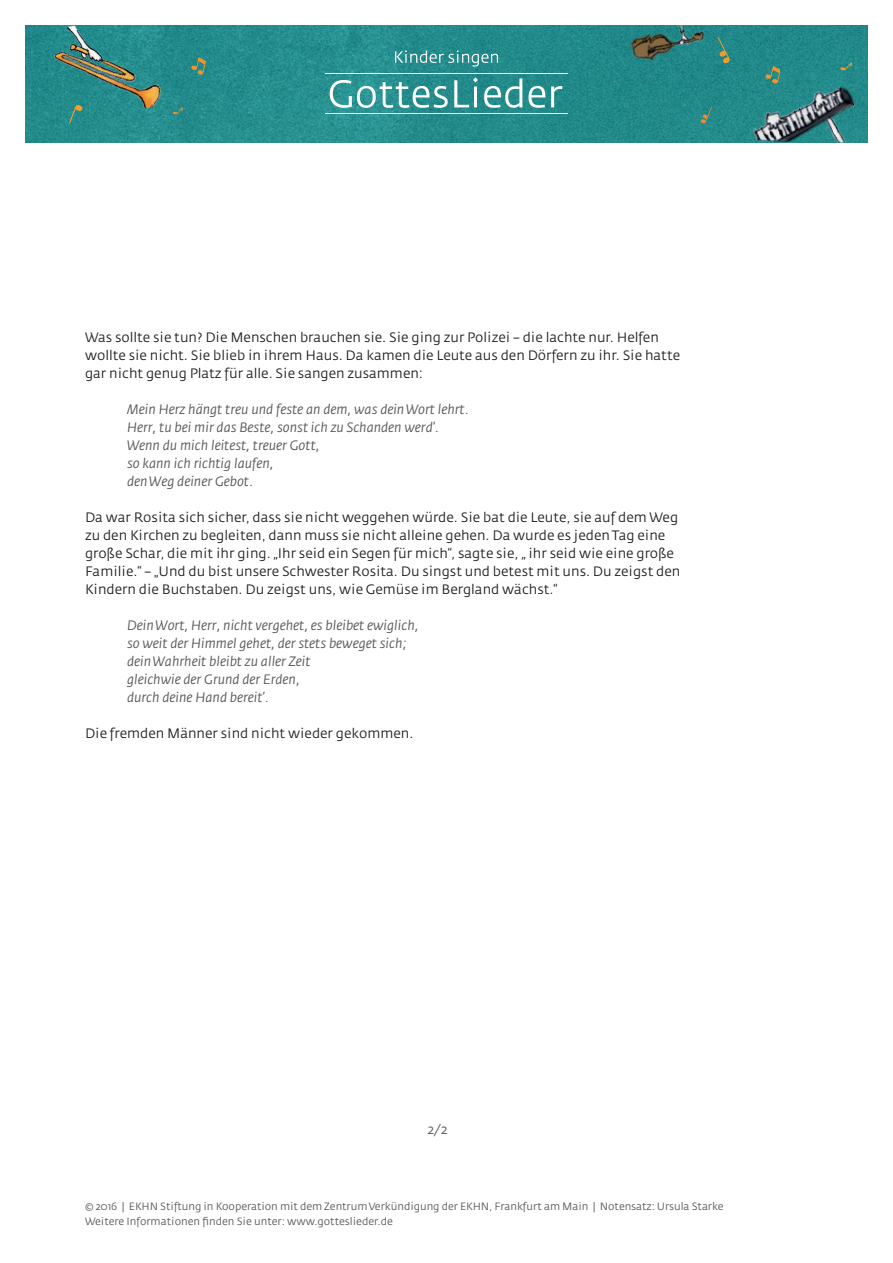
<style>
.page{position:relative;width:893px;height:1263px;background:#fff}
.page>*{position:absolute;margin:0;border:0;box-sizing:border-box;transform-origin:0 0}
.t1{font:13.5px/18px "Fedra Sans";color:#231f20}
.t2{font:italic 13.5px/18px "Fedra Sans";color:#57585a}
.t3{font:13.5px "Fedra Sans";color:#57585a}
.t4{font:10.5px/15px "Fedra Sans";letter-spacing:-.005em;color:#57585a}
</style>
<div class="page">
<img style="left:26px;top:26px;width:722px;height:116px">
<img style="left:748px;top:25px;width:119px;height:117px">
<svg style="left:765px;top:66px;width:15px;height:18px"></svg>
<svg style="left:724px;top:37px;width:6px;height:26px"></svg>
<svg style="left:700px;top:107px;width:12px;height:17px"></svg>
<svg style="left:172px;top:107px;width:11px;height:8px"></svg>
<hr style="left:325px;top:113px;width:243px;height:1px;background:#fff">
<hr style="left:325px;top:73px;width:243px;height:1px;background:#fff">
<svg style="left:330px;top:80px;width:118px;height:28px"></svg>
<svg style="left:454px;top:77px;width:24px;height:30px"></svg>
<svg style="left:484px;top:78px;width:38px;height:30px"></svg>
<svg style="left:528px;top:107px;width:17px;height:1px"></svg>
<svg style="left:395px;top:50px;width:103px;height:17px;background:#499e9e"></svg>
<img style="left:25px;top:25px;width:140px;height:83px">
<svg style="left:191px;top:57px;width:15px;height:18px"></svg>
<svg style="left:69px;top:105px;width:15px;height:19px"></svg>
<img style="left:504px;top:25px;width:220px;height:82px">
<svg style="left:840px;top:62px;width:12px;height:9px"></svg>
<p class="t1" style="left:85px;top:329px;width:597px">Was sollte sie tun? Die Menschen brauchen sie. Sie ging zur Polizei – die lachte nur. Helfen wollte sie nicht. Sie blieb in ihrem Haus. Da kamen die Leute aus den Dörfern zu ihr. Sie hatte gar nicht genug Platz für alle. Sie sangen zusammen:</p>
<p class="t2" style="left:127px;top:401px;width:343px">Mein Herz hängt treu und feste an dem, was dein Wort lehrt.<br>Herr, tu bei mir das Beste, sonst ich zu Schanden werd’.<br>Wenn du mich leitest, treuer Gott,<br>so kann ich richtig laufen,<br>den Weg deiner Gebot.</p>
<p class="t1" style="left:85px;top:509px;width:597px">Da war Rosita sich sicher, dass sie nicht weggehen würde. Sie bat die Leute, sie auf dem Weg zu den Kirchen zu begleiten, dann muss sie nicht alleine gehen. Da wurde es jeden Tag eine große Schar, die mit ihr ging. „Ihr seid ein Segen für mich“, sagte sie, „ ihr seid wie eine große Familie.“ – „Und du bist unsere Schwester Rosita. Du singst und betest mit uns. Du zeigst den Kindern die Buchstaben. Du zeigst uns, wie Gemüse im Bergland wächst.“</p>
<p class="t2" style="left:127px;top:617px;width:293px">Dein Wort, Herr, nicht vergehet, es bleibet ewiglich, so weit der Himmel gehet, der stets beweget sich; dein Wahrheit bleibt zu aller Zeit<br>gleichwie der Grund der Erden,<br>durch deine Hand bereit’.</p>
<p class="t1" style="left:85px;top:724px;width:330px">Die fremden Männer sind nicht wieder gekommen.</p>
<p class="t3" style="left:428px;top:1122px;width:21px">2/2</p>
<p class="t4" style="left:85px;top:1199px;width:640px">© 2016 | EKHN Stiftung in Kooperation mit dem Zentrum Verkündigung der EKHN, Frankfurt am Main | Notensatz: Ursula Starke<br>Weitere Informationen finden Sie unter: www.gotteslieder.de</p>
</div>
